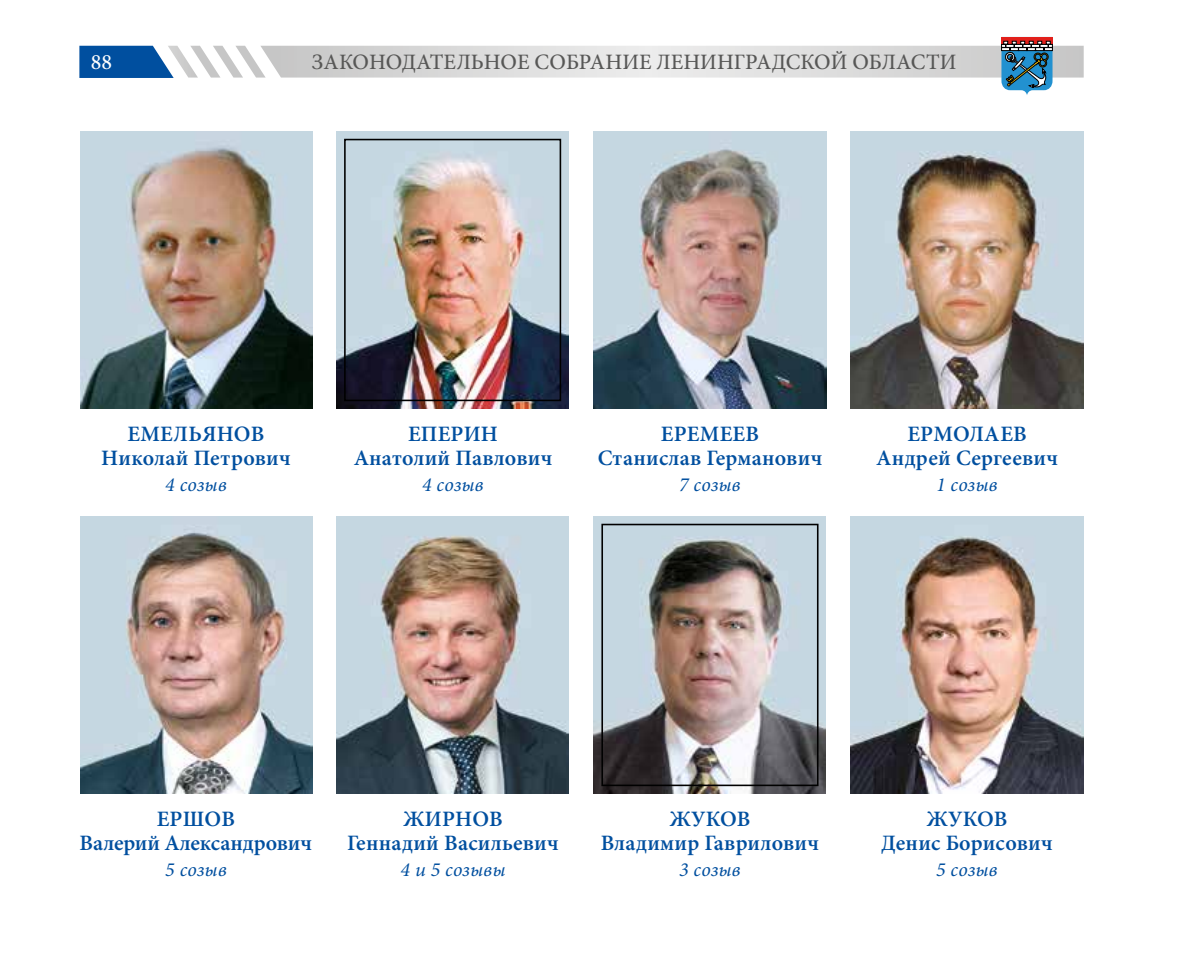
<style>
.page{position:relative;width:1191px;height:964px;background:#fff}
.page>*{position:absolute;margin:0;border:0;box-sizing:border-box;transform-origin:0 0}
.t1{font:600 22px/24px "Minion Pro";letter-spacing:.01em;color:#004f9f;text-align:center}
.t2{font:500 22px "Minion Pro";color:#575756}
.t3{font:500 22px "Minion Pro";color:#fff}
.t4{font:italic 20px "Minion Pro";letter-spacing:.005em;color:#004f9f}
</style>
<div class="page">
<svg style="left:79px;top:37px;width:1004px;height:58px"></svg>
<img style="left:80px;top:131px;width:233px;height:278px">
<img style="left:336px;top:131px;width:233px;height:278px">
<img style="left:593px;top:131px;width:233px;height:278px">
<img style="left:850px;top:131px;width:233px;height:278px">
<img style="left:80px;top:516px;width:233px;height:278px">
<img style="left:336px;top:516px;width:233px;height:278px">
<img style="left:593px;top:516px;width:232px;height:278px">
<img style="left:850px;top:516px;width:233px;height:278px">
<div style="left:344px;top:139px;width:217px;height:262px;border:2px solid #000"></div>
<div style="left:601px;top:524px;width:217px;height:262px;border:2px solid #000"></div>
<p class="t3" style="left:91px;top:47px;width:23px">88</p>
<p class="t2" style="left:312px;top:47px;width:646px">ЗАКОНОДАТЕЛЬНОЕ СОБРАНИЕ ЛЕНИНГРАДСКОЙ ОБЛАСТИ</p>
<p class="t1" style="left:101px;top:422px;width:191px">ЕМЕЛЬЯНОВ<br>Николай Петрович</p>
<p class="t1" style="left:354px;top:422px;width:200px">ЕПЕРИН<br>Анатолий Павлович</p>
<p class="t1" style="left:598px;top:422px;width:226px">ЕРЕМЕЕВ<br>Станислав Германович</p>
<p class="t1" style="left:876px;top:422px;width:183px">ЕРМОЛАЕВ<br>Андрей Сергеевич</p>
<p class="t4" style="left:165px;top:471px;width:63px">4 созыв</p>
<p class="t4" style="left:422px;top:471px;width:63px">4 созыв</p>
<p class="t4" style="left:679px;top:471px;width:63px">7 созыв</p>
<p class="t4" style="left:936px;top:471px;width:63px">1 созыв</p>
<p class="t1" style="left:80px;top:807px;width:234px">ЕРШОВ<br>Валерий Александрович</p>
<p class="t1" style="left:347px;top:807px;width:213px">ЖИРНОВ<br>Геннадий Васильевич</p>
<p class="t1" style="left:601px;top:807px;width:220px">ЖУКОВ<br>Владимир Гаврилович</p>
<p class="t4" style="left:165px;top:856px;width:63px">5 созыв</p>
<p class="t4" style="left:400px;top:856px;width:106px">4 и 5 созывы</p>
<p class="t4" style="left:679px;top:856px;width:63px">3 созыв</p>
<p class="t4" style="left:936px;top:856px;width:63px">5 созыв</p>
<p class="t1" style="left:881px;top:807px;width:173px">ЖУКОВ<br>Денис Борисович</p>
</div>
